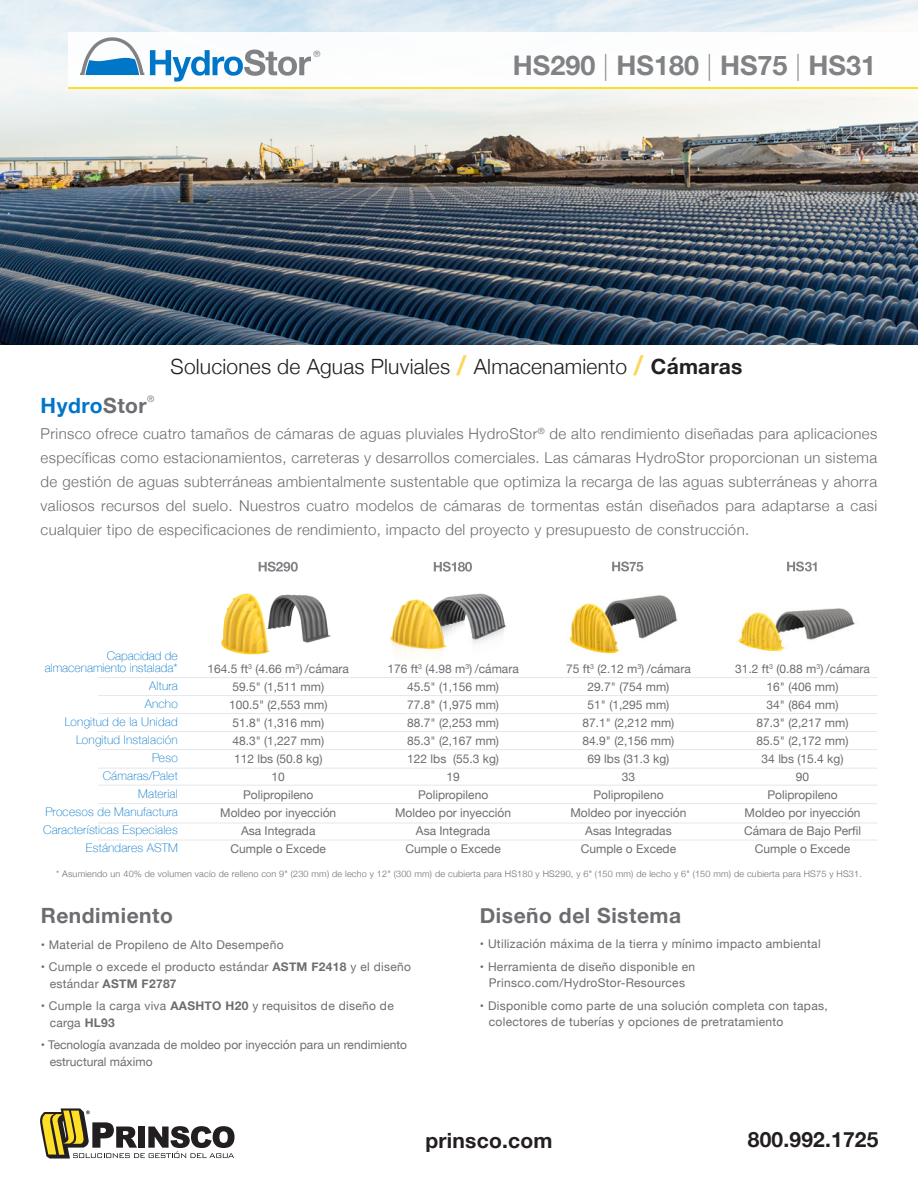
<style>
.page{position:relative;width:918px;height:1188px;background:#fff}
.page>*{position:absolute;margin:0;border:0;box-sizing:border-box;transform-origin:0 0}
.t1{font:700 27px "Helvetica Neue";color:#808285}
.t2{font:300 21px "Helvetica Neue";letter-spacing:.01em;color:#231f20}
.t3{font:700 21px "Helvetica Neue";letter-spacing:.025em;color:#6c6d70}
.t4{font:700 21px "Helvetica Neue";letter-spacing:.01em;color:#231f20}
.t5{font:700 21px "Helvetica Neue";letter-spacing:.025em;color:#0076c8}
.t6{font:300 15px/24px "Helvetica Neue";letter-spacing:.025em;color:#6c6d70;text-align:justify}
.t7{font:12px/18px "Helvetica Neue";color:#6c6d70;text-align:center}
.t8{font:12px/16.5px "Helvetica Neue";letter-spacing:.025em;color:#6c6d70}
.t9{font:100 12px/18px "Helvetica Neue";letter-spacing:.015em;color:#0076c8;text-align:right}
.t10{font:300 9px "Helvetica Neue";letter-spacing:.025em;color:#6c6d70}
.t11{font:8.7px "Helvetica Neue";color:#808285}
.s1{font-weight:100}
.s2{color:#6c6d70}
.s3{font-weight:700;font-size:27px;color:#fdd658}
.s4{font-weight:700}
</style>
<div class="page">
<img style="left:569px;top:595px;width:109px;height:59px">
<img style="left:738px;top:608px;width:117px;height:43px">
<img style="left:390px;top:593px;width:117px;height:61px">
<img style="left:221px;top:593px;width:110px;height:62px">
<hr style="left:98px;top:677px;width:780px;height:1px;background:#e6e7e9">
<hr style="left:98px;top:695px;width:780px;height:1px;background:#e6e7e9">
<hr style="left:98px;top:713px;width:780px;height:1px;background:#e6e7e9">
<hr style="left:98px;top:731px;width:780px;height:1px;background:#e6e7e9">
<hr style="left:98px;top:749px;width:780px;height:1px;background:#e6e7e9">
<hr style="left:98px;top:768px;width:780px;height:1px;background:#e6e7e9">
<hr style="left:98px;top:785px;width:780px;height:1px;background:#e6e7e9">
<hr style="left:98px;top:803px;width:780px;height:1px;background:#e6e7e9">
<hr style="left:98px;top:823px;width:780px;height:1px;background:#e6e7e9">
<hr style="left:98px;top:840px;width:780px;height:1px;background:#e6e7e9">
<svg style="left:434px;top:562px;width:38px;height:10px"></svg>
<svg style="left:612px;top:562px;width:31px;height:9px"></svg>
<svg style="left:787px;top:562px;width:30px;height:9px"></svg>
<svg style="left:259px;top:562px;width:39px;height:10px"></svg>
<img style="left:0;top:0;width:918px;height:344px">
<div style="left:68px;top:32px;width:850px;height:55px;background:#fff"></div>
<hr style="left:68px;top:87px;width:850px;height:2px;background:#ffde28">
<svg style="left:80px;top:37px;width:231px;height:45px"></svg>
<svg style="left:40px;top:1108px;width:195px;height:51px"></svg>
<p class="t11" style="left:313px;top:47px;width:9px">®</p>
<h1 class="t1" style="left:513px;top:44px;width:365px">HS290 <span class="s1">|</span> HS180 <span class="s1">|</span> HS75 <span class="s1">|</span> HS31</h1>
<h2 class="t5" style="left:41px;top:389px;width:108px">Hydro<span class="s2">Stor</span></h2>
<p class="t10" style="left:147px;top:392px;width:9px">®</p>
<h2 class="t2" style="left:171px;top:349px;width:573px">Soluciones de Aguas Pluviales <span class="s3">/</span> Almacenamiento <span class="s3">/</span> <span class="s4">Cámaras</span></h2>
<p class="t6" style="left:41px;top:421px;width:838px">Prinsco ofrece cuatro tamaños de cámaras de aguas pluviales HydroStor<sup>®</sup> de alto rendimiento diseñadas para aplicaciones específicas como estacionamientos, carreteras y desarrollos comerciales. Las cámaras HydroStor proporcionan un sistema de gestión de aguas subterráneas ambientalmente sustentable que optimiza la recarga de las aguas subterráneas y ahorra valiosos recursos del suelo. Nuestros cuatro modelos de cámaras de tormentas están diseñados para adaptarse a casi cualquier tipo de especificaciones de rendimiento, impacto del proyecto y presupuesto de construcción.</p>
<p class="t9" style="left:45px;top:650px;width:135px;line-height:12px">Capacidad de almacenamiento instalada*</p>
<p class="t9" style="left:43px;top:677px;width:136px">Altura<br>Ancho<br>Longitud de la Unidad<br>Longitud Instalación<br>Peso<br>Cámaras/Palet<br>Material<br>Procesos de Manufactura<br>Características Especiales<br>Estándares ASTM</p>
<p class="t7" style="left:208px;top:660px;width:143px">164.5 ft<sup>3</sup> (4.66 m<sup>3</sup>) /cámara<br>59.5" (1,511 mm)<br>100.5" (2,553 mm)<br>51.8" (1,316 mm)<br>48.3" (1,227 mm)<br>112 lbs (50.8 kg)<br>10<br>Polipropileno<br>Moldeo por inyección<br>Asa Integrada<br>Cumple o Excede</p>
<p class="t7" style="left:387px;top:660px;width:133px">176 ft<sup>3</sup> (4.98 m<sup>3</sup>) /cámara<br>45.5" (1,156 mm)<br>77.8" (1,975 mm)<br>88.7" (2,253 mm)<br>85.3" (2,167 mm)<br>122 lbs (55.3 kg)<br>19<br>Polipropileno<br>Moldeo por inyección<br>Asa Integrada<br>Cumple o Excede</p>
<p class="t7" style="left:566px;top:660px;width:126px">75 ft<sup>3</sup> (2.12 m<sup>3</sup>) /cámara<br>29.7" (754 mm)<br>51" (1,295 mm)<br>87.1" (2,212 mm)<br>84.9" (2,156 mm)<br>69 lbs (31.3 kg)<br>33<br>Polipropileno<br>Moldeo por inyección<br>Asas Integradas<br>Cumple o Excede</p>
<p class="t7" style="left:735px;top:660px;width:136px">31.2 ft<sup>3</sup> (0.88 m<sup>3</sup>) /cámara<br>16" (406 mm)<br>34" (864 mm)<br>87.3" (2,217 mm)<br>85.5" (2,172 mm)<br>34 lbs (15.4 kg)<br>90<br>Polipropileno<br>Moldeo por inyección<br>Cámara de Bajo Perfil<br>Cumple o Excede</p>
<p class="t10" style="left:56px;top:867px;width:807px">* Asumiendo un 40% de volumen vacío de relleno con 9" (230 mm) de lecho y 12" (300 mm) de cubierta para HS180 y HS290, y 6" (150 mm) de lecho y 6" (150 mm) de cubierta para HS75 y HS31.</p>
<h2 class="t3" style="left:41px;top:899px;width:134px">Rendimiento</h2>
<p class="t8" style="left:41px;top:937px;width:244px">• Material de Propileno de Alto Desempeño</p>
<p class="t8" style="left:50px;top:959px;width:363px;text-indent:-9px">• Cumple o excede el producto estándar <span class="s4">ASTM F2418</span> y el diseño estándar <span class="s4">ASTM F2787</span></p>
<p class="t8" style="left:50px;top:998px;width:346px;text-indent:-9px">• Cumple la carga viva <span class="s4">AASHTO H20</span> y requisitos de diseño de carga <span class="s4">HL93</span></p>
<p class="t7" style="left:50px;top:1037px;width:359px;line-height:16.5px;text-align:left;text-indent:-9px">• Tecnología avanzada de moldeo por inyección para un rendimiento estructural máximo</p>
<h2 class="t3" style="left:480px;top:899px;width:203px">Diseño del Sistema</h2>
<p class="t8" style="left:480px;top:937px;width:342px">• Utilización máxima de la tierra y mínimo impacto ambiental</p>
<p class="t8" style="left:480px;top:959px;width:217px;text-align:center">• Herramienta de diseño disponible en<br>Prinsco.com/HydroStor-Resources</p>
<p class="t8" style="left:489px;top:998px;width:340px;text-indent:-9px">• Disponible como parte de una solución completa con tapas, colectores de tuberías y opciones de pretratamiento</p>
<h2 class="t4" style="left:426px;top:1124px;width:128px">prinsco.com</h2>
<h2 class="t4" style="left:748px;top:1123px;width:132px">800.992.1725</h2>
</div>
